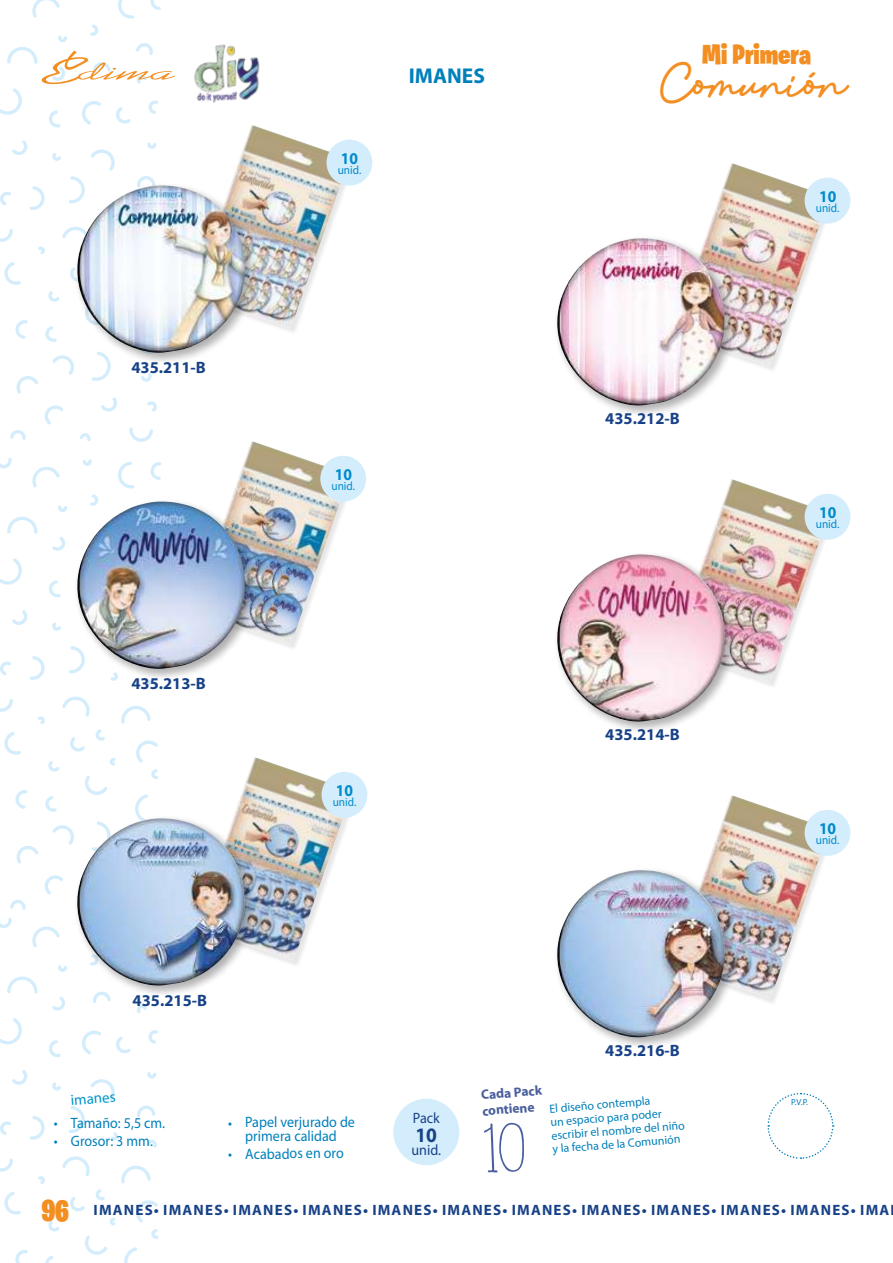
<style>
.page{position:relative;width:893px;height:1263px;background:#fff}
.page>*{position:absolute;margin:0;border:0;box-sizing:border-box;transform-origin:0 0}
.t1{font:32.1px "Blues Malone";color:#f38f22}
.t2{font:900 30px "Burbank Big Condensed";color:#f38f22}
.t3{font:900 27.9px "Burbank Big Condensed";color:#f38f22}
.t4{font:700 21.45px "Myriad Pro";color:#0080bb}
.t5{font:700 20.7px "Myriad Pro";color:#184287;scale:.94 1}
.t6{font:700 16.5px "Myriad Pro";color:#184287}
.t7{font:700 16.5px "Myriad Pro";color:#008bcb;scale:.94 1}
.t8{font:700 15px "Myriad Pro";letter-spacing:.08em;color:#184287}
.t9{font:15px/13.5px "Myriad Pro";letter-spacing:-.005em;color:#0080bb;text-align:center;scale:.94 1}
.t10{font:15px "Myriad Pro";color:#184287;scale:.94 1}
.t11{font:15px "Myriad Pro";color:#0095c9}
.t12{font:700 13.5px/16.2px "Myriad Pro";color:#4a5f9d}
.t13{font:12px/13.5px "Myriad Pro";color:#0080bb}
.t14{font:12px "Myriad Pro";color:#008bcb;scale:.94 1}
.t15{font:8.7px "Myriad Pro";color:#0080bb}
</style>
<div class="page">
<svg style="left:121px;top:706px;width:30px;height:18px"></svg>
<svg style="left:58px;top:505px;width:6px;height:7px"></svg>
<svg style="left:136px;top:740px;width:22px;height:23px"></svg>
<svg style="left:32px;top:467px;width:28px;height:21px"></svg>
<svg style="left:45px;top:875px;width:18px;height:19px"></svg>
<svg style="left:151px;top:769px;width:7px;height:10px"></svg>
<svg style="left:83px;top:459px;width:9px;height:7px"></svg>
<svg style="left:53px;top:825px;width:11px;height:8px"></svg>
<svg style="left:0;top:458px;width:12px;height:11px"></svg>
<svg style="left:49px;top:580px;width:12px;height:18px"></svg>
<svg style="left:150px;top:462px;width:11px;height:18px"></svg>
<svg style="left:17px;top:846px;width:21px;height:18px"></svg>
<svg style="left:96px;top:729px;width:9px;height:12px"></svg>
<svg style="left:0;top:699px;width:13px;height:13px"></svg>
<svg style="left:10px;top:900px;width:16px;height:10px"></svg>
<svg style="left:52px;top:622px;width:9px;height:9px"></svg>
<svg style="left:4px;top:732px;width:17px;height:23px"></svg>
<svg style="left:12px;top:610px;width:15px;height:15px"></svg>
<svg style="left:38px;top:716px;width:7px;height:8px"></svg>
<svg style="left:118px;top:461px;width:16px;height:28px"></svg>
<svg style="left:7px;top:517px;width:31px;height:17px"></svg>
<svg style="left:52px;top:537px;width:12px;height:14px"></svg>
<svg style="left:62px;top:696px;width:28px;height:21px"></svg>
<svg style="left:85px;top:776px;width:22px;height:19px"></svg>
<svg style="left:48px;top:761px;width:12px;height:11px"></svg>
<svg style="left:110px;top:758px;width:6px;height:8px"></svg>
<svg style="left:147px;top:681px;width:10px;height:7px"></svg>
<svg style="left:30px;top:656px;width:15px;height:24px"></svg>
<svg style="left:0;top:661px;width:11px;height:14px"></svg>
<svg style="left:135px;top:794px;width:13px;height:19px"></svg>
<svg style="left:15px;top:790px;width:13px;height:19px"></svg>
<svg style="left:70px;top:737px;width:15px;height:15px"></svg>
<svg style="left:45px;top:796px;width:12px;height:16px"></svg>
<svg style="left:0;top:558px;width:22px;height:27px"></svg>
<svg style="left:149px;top:1030px;width:9px;height:14px"></svg>
<svg style="left:121px;top:1165px;width:30px;height:18px"></svg>
<svg style="left:58px;top:965px;width:6px;height:7px"></svg>
<svg style="left:136px;top:1200px;width:22px;height:22px"></svg>
<svg style="left:137px;top:1005px;width:10px;height:8px"></svg>
<svg style="left:116px;top:1037px;width:15px;height:17px"></svg>
<svg style="left:111px;top:1132px;width:7px;height:9px"></svg>
<svg style="left:32px;top:926px;width:28px;height:21px"></svg>
<svg style="left:151px;top:1229px;width:7px;height:10px"></svg>
<svg style="left:0;top:917px;width:12px;height:11px"></svg>
<svg style="left:49px;top:1040px;width:12px;height:18px"></svg>
<svg style="left:69px;top:1106px;width:16px;height:27px"></svg>
<svg style="left:96px;top:1189px;width:9px;height:12px"></svg>
<svg style="left:0;top:1158px;width:13px;height:13px"></svg>
<svg style="left:52px;top:1082px;width:9px;height:9px"></svg>
<svg style="left:4px;top:1192px;width:17px;height:23px"></svg>
<svg style="left:12px;top:1070px;width:15px;height:15px"></svg>
<svg style="left:38px;top:1176px;width:7px;height:8px"></svg>
<svg style="left:137px;top:1105px;width:18px;height:12px"></svg>
<svg style="left:7px;top:976px;width:31px;height:17px"></svg>
<svg style="left:52px;top:996px;width:13px;height:15px"></svg>
<svg style="left:82px;top:1030px;width:19px;height:24px"></svg>
<svg style="left:62px;top:1156px;width:28px;height:20px"></svg>
<svg style="left:85px;top:1235px;width:22px;height:20px"></svg>
<svg style="left:48px;top:1221px;width:12px;height:11px"></svg>
<svg style="left:110px;top:1217px;width:6px;height:8px"></svg>
<svg style="left:147px;top:1139px;width:10px;height:9px"></svg>
<svg style="left:30px;top:1116px;width:15px;height:24px"></svg>
<svg style="left:0;top:1121px;width:11px;height:14px"></svg>
<svg style="left:147px;top:1072px;width:9px;height:7px"></svg>
<svg style="left:93px;top:998px;width:18px;height:5px"></svg>
<svg style="left:124px;top:1247px;width:13px;height:16px"></svg>
<svg style="left:15px;top:1250px;width:13px;height:13px"></svg>
<svg style="left:91px;top:1079px;width:24px;height:22px"></svg>
<svg style="left:70px;top:1197px;width:15px;height:15px"></svg>
<svg style="left:45px;top:1256px;width:9px;height:7px"></svg>
<svg style="left:0;top:1018px;width:22px;height:27px"></svg>
<svg style="left:32px;top:0;width:28px;height:18px"></svg>
<svg style="left:45px;top:405px;width:18px;height:20px"></svg>
<svg style="left:141px;top:373px;width:11px;height:9px"></svg>
<svg style="left:53px;top:355px;width:21px;height:20px"></svg>
<svg style="left:150px;top:0;width:11px;height:10px"></svg>
<svg style="left:70px;top:176px;width:10px;height:4px"></svg>
<svg style="left:17px;top:376px;width:21px;height:18px"></svg>
<svg style="left:0;top:229px;width:13px;height:13px"></svg>
<svg style="left:10px;top:430px;width:16px;height:10px"></svg>
<svg style="left:52px;top:153px;width:9px;height:8px"></svg>
<svg style="left:4px;top:262px;width:17px;height:23px"></svg>
<svg style="left:129px;top:427px;width:24px;height:15px"></svg>
<svg style="left:12px;top:140px;width:15px;height:15px"></svg>
<svg style="left:92px;top:365px;width:19px;height:16px"></svg>
<svg style="left:38px;top:246px;width:7px;height:8px"></svg>
<svg style="left:118px;top:0;width:16px;height:19px"></svg>
<svg style="left:139px;top:176px;width:15px;height:4px"></svg>
<svg style="left:48px;top:291px;width:12px;height:11px"></svg>
<svg style="left:101px;top:397px;width:16px;height:15px"></svg>
<svg style="left:147px;top:401px;width:10px;height:11px"></svg>
<svg style="left:30px;top:186px;width:15px;height:24px"></svg>
<svg style="left:0;top:192px;width:11px;height:14px"></svg>
<svg style="left:147px;top:142px;width:9px;height:7px"></svg>
<svg style="left:15px;top:320px;width:13px;height:19px"></svg>
<svg style="left:91px;top:149px;width:24px;height:22px"></svg>
<svg style="left:45px;top:326px;width:12px;height:16px"></svg>
<svg style="left:80px;top:433px;width:11px;height:8px"></svg>
<svg style="left:0;top:24px;width:175px;height:104px"></svg>
<img style="left:232px;top:441px;width:117px;height:204px">
<div style="left:73px;top:498px;width:184px;height:183px;background:#000;opacity:.25"></div>
<img style="left:64px;top:501px;width:183px;height:170px">
<div style="left:320px;top:456px;width:46px;height:46px;background:#d4edfc;border-radius:50%"></div>
<img style="left:235px;top:757px;width:116px;height:204px">
<div style="left:73px;top:814px;width:184px;height:184px;background:#000;opacity:.25"></div>
<img style="left:64px;top:818px;width:183px;height:169px">
<div style="left:322px;top:772px;width:45px;height:46px;background:#d4edfc;border-radius:50%"></div>
<img style="left:232px;top:125px;width:117px;height:204px">
<div style="left:73px;top:181px;width:184px;height:184px;background:#000;opacity:.25"></div>
<img style="left:64px;top:185px;width:183px;height:170px">
<div style="left:326px;top:140px;width:46px;height:46px;background:#d4edfc;border-radius:50%"></div>
<img style="left:707px;top:795px;width:118px;height:204px">
<div style="left:553px;top:866px;width:184px;height:184px;background:#000;opacity:.25"></div>
<img style="left:553px;top:870px;width:174px;height:169px">
<div style="left:805px;top:810px;width:45px;height:46px;background:#d4edfc;border-radius:50%"></div>
<img style="left:707px;top:163px;width:122px;height:204px">
<div style="left:553px;top:234px;width:184px;height:184px;background:#000;opacity:.25"></div>
<img style="left:553px;top:238px;width:174px;height:169px">
<div style="left:805px;top:178px;width:45px;height:46px;background:#d4edfc;border-radius:50%"></div>
<img style="left:707px;top:479px;width:121px;height:204px">
<div style="left:553px;top:550px;width:184px;height:184px;background:#000;opacity:.25"></div>
<img style="left:553px;top:554px;width:174px;height:169px">
<div style="left:805px;top:494px;width:45px;height:46px;background:#d4edfc;border-radius:50%"></div>
<svg style="left:767px;top:1092px;width:67px;height:67px"></svg>
<div style="left:393px;top:1099px;width:66px;height:66px;background:#d4edfc;border-radius:50%"></div>
<img style="left:194px;top:44px;width:66px;height:59px">
<p class="t6" style="left:131px;top:357px;width:76px">435.211-B</p>
<p class="t6" style="left:131px;top:673px;width:76px">435.213-B</p>
<p class="t6" style="left:133px;top:989px;width:76px">435.215-B</p>
<p class="t7" style="left:341px;top:147px;width:20px">10</p>
<p class="t14" style="left:338px;top:163px;width:27px">unid.</p>
<h3 class="t4" style="left:409px;top:61px;width:78px">IMANES</h3>
<p class="t7" style="left:335px;top:463px;width:20px">10</p>
<p class="t14" style="left:331px;top:479px;width:27px">unid.</p>
<p class="t7" style="left:336px;top:779px;width:20px">10</p>
<p class="t14" style="left:333px;top:795px;width:27px">unid.</p>
<h3 class="t3" style="left:702px;top:37px;width:110px">Mi Primera</h3>
<h1 class="t1" style="left:662px;top:63px;width:186px">Comunión</h1>
<p class="t6" style="left:605px;top:408px;width:76px">435.212-B</p>
<p class="t6" style="left:605px;top:724px;width:76px">435.214-B</p>
<p class="t6" style="left:605px;top:1040px;width:76px">435.216-B</p>
<p class="t7" style="left:819px;top:185px;width:20px">10</p>
<p class="t14" style="left:816px;top:201px;width:27px">unid.</p>
<p class="t7" style="left:819px;top:501px;width:20px">10</p>
<p class="t14" style="left:816px;top:517px;width:27px">unid.</p>
<p class="t7" style="left:819px;top:817px;width:20px">10</p>
<p class="t14" style="left:816px;top:833px;width:27px">unid.</p>
<p class="t12" style="left:480px;top:1086px;width:63px;rotate:-4deg">Cada Pack contiene</p>
<p class="t11" style="left:70px;top:1091px;width:47px;rotate:-5deg">imanes</p>
<p class="t15" style="left:791px;top:1096px;width:18px">P.V.P.</p>
<p class="t9" style="left:54px;top:1116px;width:120px">• Tamaño: 5,5 cm.</p>
<p class="t9" style="left:54px;top:1134px;width:107px">• Grosor: 3 mm.</p>
<p class="t13" style="left:548px;top:1102px;width:135px;rotate:-5deg">El diseño contempla<br>un espacio para poder escribir el nombre del niño y la fecha de la Comunión</p>
<p class="t10" style="left:413px;top:1108px;width:30px">Pack</p>
<h3 class="t5" style="left:416px;top:1121px;width:24px">10</h3>
<p class="t10" style="left:411px;top:1141px;width:33px">unid.</p>
<p class="t9" style="left:228px;top:1115px;width:137px">• Papel verjurado de primera calidad</p>
<p class="t9" style="left:228px;top:1146px;width:124px">• Acabados en oro</p>
<h2 class="t2" style="left:42px;top:1192px;width:28px">96</h2>
<p class="t8" style="left:94px;top:1200px;width:797px">IMANES• IMANES• IMANES• IMANES• IMANES• IMANES• IMANES• IMANES• IMANES• IMANES• IMANES• IMA</p>
</div>
